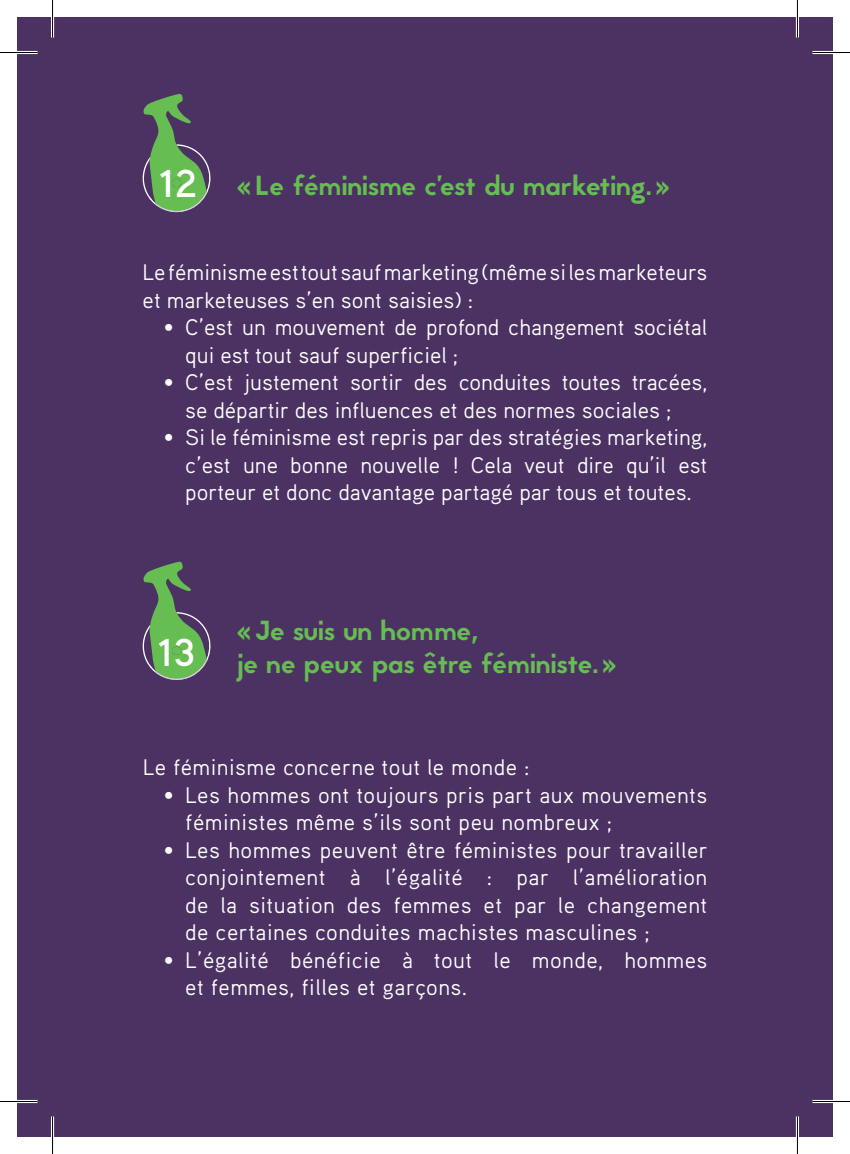
<style>
.page{position:relative;width:850px;height:1154px;background:#fff}
.page>*{position:absolute;margin:0;border:0;box-sizing:border-box;transform-origin:0 0}
.t1{font:700 38.75px "Aaux Pro";color:#fff}
.t2{font:27.5px/33px "Jaapokki";color:#66bd52}
.t3{font:22.5px/27.5px "Aaux Pro Regular OSF";color:#fff}
.t4{font:22.5px/27.5px "Aaux Pro Regular OSF";letter-spacing:.02em;color:#fff}
.s1{font-family:"Aaux Pro Black SC"}
</style>
<div class="page">
<div style="left:17px;top:17px;width:815px;height:1120px;background:#4c3263"></div>
<svg style="left:142px;top:561px;width:69px;height:119px"></svg>
<svg style="left:142px;top:94px;width:69px;height:119px"></svg>
<hr style="left:0;top:51px;width:38px;height:3px;background:#fff">
<hr style="left:812px;top:51px;width:37px;height:3px;background:#fff">
<hr style="left:0;top:1100px;width:38px;height:3px;background:#fff">
<hr style="left:812px;top:1100px;width:37px;height:3px;background:#fff">
<hr style="left:51px;top:0;width:3px;height:38px;background:#fff">
<hr style="left:51px;top:1116px;width:3px;height:38px;background:#fff">
<hr style="left:795px;top:0;width:3px;height:38px;background:#fff">
<hr style="left:795px;top:1116px;width:3px;height:38px;background:#fff">
<hr style="left:0;top:52px;width:38px;height:1px;background:#000">
<hr style="left:812px;top:52px;width:37px;height:1px;background:#000">
<hr style="left:0;top:1101px;width:38px;height:1px;background:#000">
<hr style="left:812px;top:1101px;width:37px;height:1px;background:#000">
<hr style="left:52px;top:0;width:1px;height:38px;background:#000">
<hr style="left:52px;top:1116px;width:1px;height:38px;background:#000">
<hr style="left:796px;top:0;width:1px;height:38px;background:#000">
<hr style="left:796px;top:1116px;width:1px;height:38px;background:#000">
<h1 class="t1" style="left:159px;top:159px;width:40px">12</h1>
<p class="t2" style="left:236px;top:170px;width:435px"><span class="s1">«</span>Le féminisme c’est du marketing.<span class="s1">»</span></p>
<p class="t3" style="left:142px;top:258px;width:566px">Le féminisme est tout sauf marketing (mêmesilesmarketeurs et marketeuses s’en sont saisies) :</p>
<p class="t3" style="left:185px;top:313px;width:523px;text-indent:-21px">• C’est un mouvement de profond changement sociétal qui est tout sauf superficiel ;</p>
<p class="t3" style="left:185px;top:368px;width:523px;text-indent:-21px">• C’est justement sortir des conduites toutes tracées, se départir des influences et des normes sociales ;</p>
<p class="t3" style="left:185px;top:423px;width:523px;text-align:justify;text-indent:-21px">• Si le féminisme est repris par des stratégies marketing, c’est une bonne nouvelle ! Cela veut dire qu’il est porteur et donc davantage partagé par tous et toutes.</p>
<p class="t2" style="left:158px;top:614px;width:460px;text-indent:78px"><span class="s1">«</span>Je suis un homme,<br><sup>13</sup> je ne peux pas être féministe.<span class="s1">»</span></p>
<p class="t4" style="left:143px;top:753px;width:388px">Le féminisme concerne tout le monde :</p>
<p class="t4" style="left:185px;top:780px;width:523px;text-indent:-21px">• Les hommes ont toujours pris part aux mouvements féministes même s’ils sont peu nombreux ;</p>
<p class="t3" style="left:185px;top:835px;width:524px;text-align:justify;text-indent:-21px">• Les hommes peuvent être féministes pour travailler conjointement à l’égalité : par l’amélioration de la situation des femmes et par le changement de certaines conduites machistes masculines ;</p>
<p class="t4" style="left:185px;top:945px;width:523px;text-indent:-21px">• L’égalité bénéficie à tout le monde, hommes et femmes, filles et garçons.</p>
</div>
